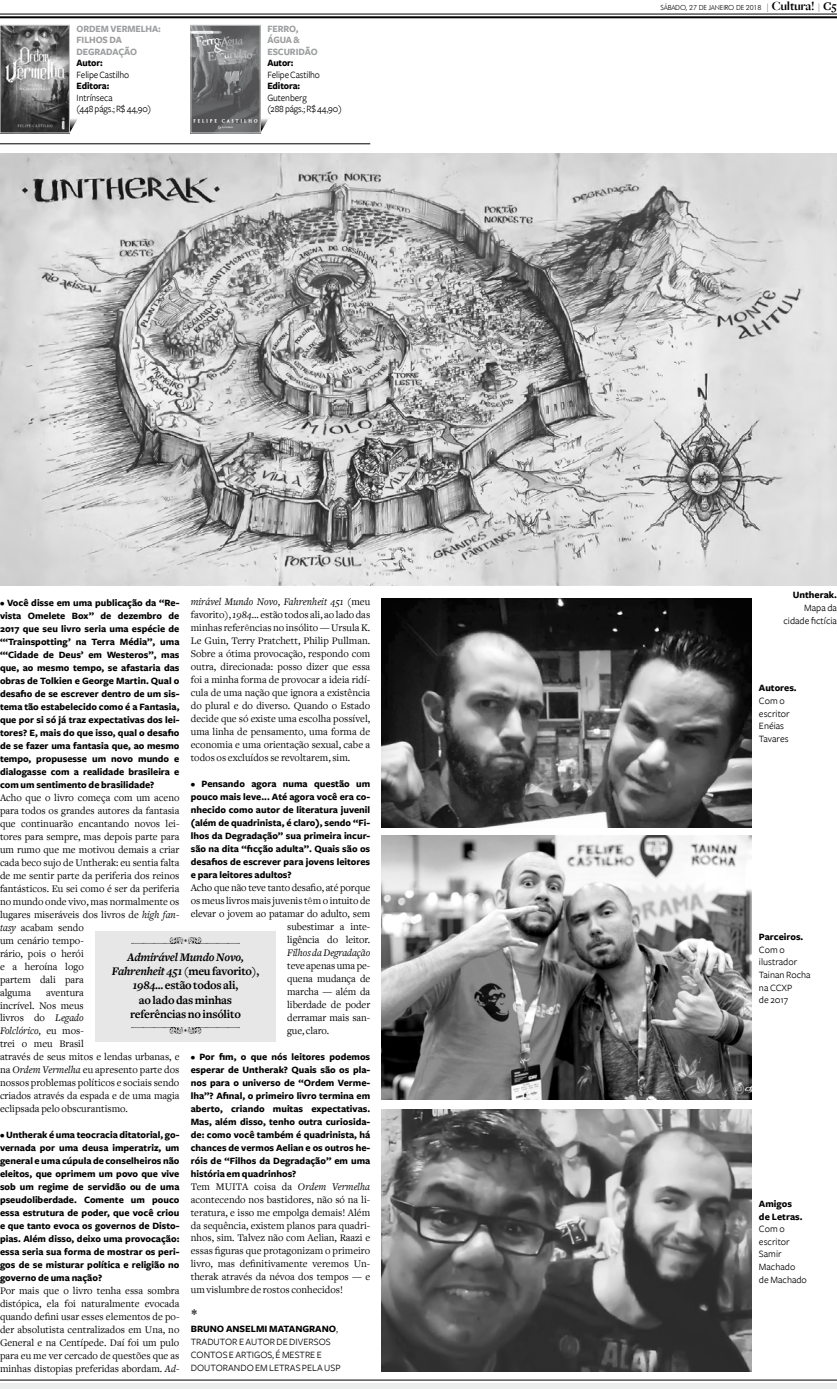
<style>
.page{position:relative;width:837px;height:1389px;background:#fff}
.page>*{position:absolute;margin:0;border:0;box-sizing:border-box;transform-origin:0 0}
.t1{font:14px "Times New Roman";color:#000}
.t2{font:700 12px/14.4px "Freight Text";letter-spacing:-.02em;color:#000;text-align:center}
.t3{font:10.5px/13px "Freight Text";color:#000;text-align:justify}
.t4{font:italic 10.5px "Freight Text";letter-spacing:-.01em;color:#000}
.t5{font:700 10px/13px "Freight Sans";color:#000;text-align:justify}
.t6{font:10px/12.6px "Freight Sans";color:#000}
.t7{font:10px/11.5px "Freight Sans";color:#000;scale:.95 1}
.t8{font:700 10px/11.5px "Freight Sans";letter-spacing:-.01em;color:#9c9e9f;scale:.95 1}
.t9{font:700 10px "Freight Sans";color:#000;scale:.95 1}
.t10{font:300 7px "Futura BT";letter-spacing:-.03em;color:#000}
.s1{font-style:italic}
.s2{font-family:"MS Mincho"}
.s3{font-weight:700}
.s4{font-family:"Serifa BT";font-size:8.5px}
.s5{font-family:"Freight Big";font-weight:700;font-size:13px}
.s6{font-family:"Freight Text";font-weight:700;font-size:12px}
</style>
<div class="page">
<div style="left:0;top:1383px;width:836px;height:6px;background:#eceded"></div>
<hr style="left:0;top:1380px;width:836px;height:1px;background:#000">
<hr style="left:0;top:14px;width:836px;height:1px;background:#000">
<hr style="left:0;top:16px;width:836px;height:2px;background:#000">
<hr style="left:0;top:144px;width:370px;height:1px;background:#000">
<img style="left:69px;top:117px;width:8px;height:16px">
<img style="left:260px;top:117px;width:8px;height:16px">
<img style="left:2px;top:27px;width:65px;height:104px">
<div style="left:0;top:25px;width:69px;height:108px;border:1px solid #c6c7c8"></div>
<img style="left:193px;top:27px;width:65px;height:104px">
<div style="left:191px;top:25px;width:69px;height:108px;border:1px solid #c6c7c8"></div>
<img style="left:0;top:154px;width:836px;height:431px">
<img style="left:381px;top:598px;width:370px;height:229px">
<img style="left:381px;top:1110px;width:370px;height:262px">
<img style="left:381px;top:836px;width:370px;height:264px">
<div style="left:95px;top:931px;width:181px;height:110px;background:#e7e7e8"></div>
<img style="left:131px;top:938px;width:108px;height:6px">
<img style="left:131px;top:1027px;width:108px;height:6px">
<p class="t8" style="left:77px;top:23px;width:90px">ORDEM VERMELHA:<br>FILHOS DA<br>DEGRADAÇÃO</p>
<p class="t9" style="left:77px;top:58px;width:29px">Autor:</p>
<p class="t7" style="left:77px;top:69px;width:57px">Felipe Castilho</p>
<p class="t9" style="left:77px;top:81px;width:36px">Editora:</p>
<p class="t7" style="left:77px;top:92px;width:80px">Intrínseca<br>(448 págs.; R$ 44,90)</p>
<p class="t8" style="left:267px;top:23px;width:55px">FERRO,<br>ÁGUA &amp;<br>ESCURIDÃO</p>
<p class="t9" style="left:267px;top:58px;width:29px">Autor:</p>
<p class="t7" style="left:267px;top:69px;width:57px">Felipe Castilho</p>
<p class="t9" style="left:267px;top:81px;width:36px">Editora:</p>
<p class="t7" style="left:267px;top:92px;width:80px">Gutenberg<br>(288 págs.; R$ 44,90)</p>
<p class="t3" style="left:191px;top:596px;width:181px"><span class="s1">mirável Mundo Novo</span>, <span class="s1">Fahrenheit 451</span> (meu favorito), <span class="s1">1984</span>... estão todos ali, ao lado das minhas refer<span class="s2">ê</span>ncias no insólito — Ursula K.<br>Le Guin, Terry Pratchett, Philip Pullman.<br>Sobre a ótima provocação, respondo com outra, direcionada: posso dizer que essa foi a minha forma de provocar a ideia ridí&shy;cula de uma nação que ignora a existência do plural e do diverso. Quando o Estado decide que só existe uma escolha possível, uma linha de pensamento, uma forma de economia e uma orientação sexual, cabe a todos os excluídos se revoltarem, sim.</p>
<p class="t5" style="left:191px;top:778px;width:181px">• Pensando agora numa questão um pouco mais leve... Até agora você era co&shy;nhecido como autor de literatura juvenil (além de quadrinista, é claro), sendo “Fi&shy;lhos da Degradação” sua primeira incur&shy;são na dita “ficção adulta”. Quais são os desafios de escrever para jovens leitores e para leitores adultos?</p>
<p class="t3" style="left:191px;top:881px;width:181px;text-align:right">Acho que não teve tanto desafio, até porque os meus livros mais juvenis t<span class="s2">ê</span>m o intuito de elevar o jovem ao patamar do adulto, sem subestimar a inte-<br>ligência do leitor.</p>
<p class="t4" style="left:287px;top:947px;width:84px">Filhos da Degradação</p>
<p class="t3" style="left:287px;top:959px;width:84px">teve apenas uma pe&shy;quena mudança de marcha — além da liberdade de poder derramar mais san&shy;gue, claro.</p>
<p class="t5" style="left:191px;top:1050px;width:181px">• Por fim, o que nós leitores podemos esperar de Untherak? Quais são os pla&shy;nos para o universo de “Ordem Verme&shy;lha”? Afinal, o primeiro livro termina em aberto, criando muitas expectativas.<br>Mas, além disso, tenho outra curiosida&shy;de: como você também é quadrinista, há chances de vermos Aelian e os outros he&shy;róis de “Filhos da Degradação” em uma história em quadrinhos?</p>
<p class="t3" style="left:191px;top:1180px;width:181px">Tem MUITA coisa da <span class="s1">Ordem Vermelha </span>acontecendo nos bastidores, não só na li&shy;teratura, e isso me empolga demais! Além da sequência, existem planos para quadri&shy;nhos, sim. Talvez não com Aelian, Raazi e essas figuras que protagonizam o primeiro livro, mas definitivamente veremos Un&shy;therak através da névoa dos tempos — e um vislumbre de rostos conhecidos!</p>
<h1 class="t1" style="left:191px;top:1305px;width:8px">*</h1>
<p class="t6" style="left:191px;top:1323px;width:151px;line-height:13px"><span class="s3">BRUNO ANSELMI MATANGRANO</span>,<br>TRADUTOR E AUTOR DE DIVERSOS<br>CONTOS E ARTIGOS, É MESTRE E<br>DOUTORANDO EM LETRAS PELA USP</p>
<p class="t5" style="left:0;top:597px;width:181px">• Você disse em uma publicação da “Re&shy;vista Omelete Box” de dezembro de 2017 que seu livro seria uma espécie de “‘Trainspotting’ na Terra Média”, uma “‘Cidade de Deus’ em Westeros”, mas que, ao mesmo tempo, se afastaria das obras de Tolkien e George Martin. Qual o desafio de se escrever dentro de um sis&shy;tema tão estabelecido como é a Fantasia, que por si só já traz expectativas dos lei&shy;tores? E, mais do que isso, qual o desafio de se fazer uma fantasia que, ao mesmo tempo, propusesse um novo mundo e dialogasse com a realidade brasileira e com um sentimento de brasilidade?</p>
<p class="t3" style="left:0;top:791px;width:181px;text-align:left">Acho que o livro começa com um aceno para todos os grandes autores da fantasia que continuarão encantando novos lei&shy;tores para sempre, mas depois parte para um rumo que me motivou demais a criar cada beco sujo de Untherak: eu sentia falta de me sentir parte da periferia dos reinos fantásticos. Eu sei como é ser da periferia no mundo onde vivo, mas normalmente os lugares miseráveis dos livros de <span class="s1">high fan&shy;tasy</span> acabam sendo<br>um cenário tempo-<br>rário, pois o herói<br>e a heroína logo<br>partem dali para<br>alguma</p>
<p class="t2" style="left:112px;top:950px;width:149px"><span class="s1">Admirável Mundo Novo,<br>Fahrenheit 451</span> (meu favorito),<br><span class="s1">1984...</span> estão todos ali,<br>ao lado das minhas referências no insólito</p>
<p class="t3" style="left:0;top:986px;width:181px;text-align:left;text-indent:46px">aventura<br>incrível. Nos meus<br>livros do <span class="s1">Legado<br>Folclórico</span>, eu mos-<br>trei o meu Brasil<br>através de seus mitos e lendas urbanas, e na <span class="s1">Ordem Vermelha</span> eu apresento parte dos nossos problemas políticos e sociais sendo criados através da espada e de uma magia eclipsada pelo obscurantismo.</p>
<p class="t5" style="left:0;top:1129px;width:181px">• Untherak é uma teocracia ditatorial, go&shy;vernada por uma deusa imperatriz, um general e uma cúpula de conselheiros não eleitos, que oprimem um povo que vive sob um regime de servidão ou de uma pseudoliberdade. Comente um pouco essa estrutura de poder, que você criou e que tanto evoca os governos de Disto&shy;pias. Além disso, deixo uma provocação: essa seria sua forma de mostrar os peri&shy;gos de se misturar política e religião no governo de uma nação?</p>
<p class="t3" style="left:0;top:1284px;width:181px">Por mais que o livro tenha essa sombra distópica, ela foi naturalmente evocada quando defini usar esses elementos de po&shy;der absolutista centralizados em Una, no General e na Centípede. Daí foi um pulo para eu me ver cercado de questões que as minhas distopias preferidas abordam. <span class="s1">Ad-</span></p>
<p class="t10" style="left:660px;top:3px;width:178px">SÁBADO, 27 DE JANEIRO DE 2018 <span class="s4">|</span> <span class="s5">Cultura!</span> <span class="s4">|</span> <span class="s6">C5</span></p>
<p class="t5" style="left:792px;top:589px;width:46px">Untherak.</p>
<p class="t6" style="left:783px;top:602px;width:55px;text-align:right">Mapa da cidade fictícia</p>
<p class="t5" style="left:758px;top:682px;width:39px">Autores.</p>
<p class="t6" style="left:758px;top:695px;width:32px">Com o escritor<br>Enéias<br>Tavares</p>
<p class="t5" style="left:758px;top:931px;width:46px">Parceiros.</p>
<p class="t6" style="left:758px;top:943px;width:53px">Com o ilustrador<br>Tainan Rocha na CCXP<br>de 2017</p>
<p class="t5" style="left:758px;top:1198px;width:45px;line-height:12.6px">Amigos de Letras.</p>
<p class="t6" style="left:758px;top:1223px;width:49px">Com o escritor<br>Samir<br>Machado de Machado</p>
</div>
